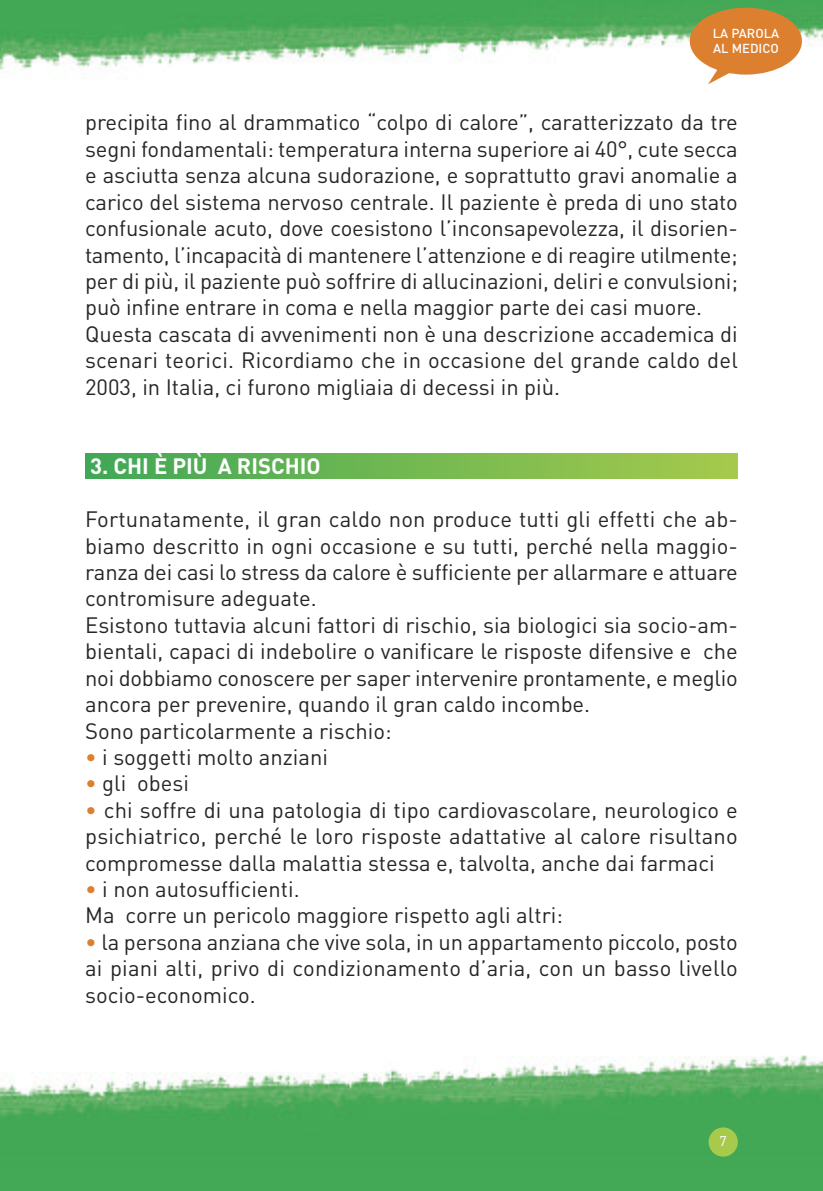
<style>
.page{position:relative;width:823px;height:1191px;background:#fff}
.page>*{position:absolute;margin:0;border:0;box-sizing:border-box;transform-origin:0 0}
.t1{font:22px/26.4px "DIN";letter-spacing:-.005em;color:#272627}
.t2{font:700 22px "DIN";color:#fff}
.t3{font:14px "DIN";color:#fff}
.t4{font:500 13px/15.4px "DIN";color:#fff}
.s1{color:#dc7f2f}
</style>
<div class="page">
<img style="left:0;top:0;width:822px;height:1191px">
<div style="left:708px;top:1127px;width:29px;height:29px;background:#a7ca4c;border-radius:50%"></div>
<div style="left:689px;top:8px;width:112px;height:67px;background:#dc7f2f;border-radius:50%"></div>
<svg style="left:707px;top:65px;width:39px;height:19px"></svg>
<div style="left:85px;top:453px;width:652px;height:25px;background:linear-gradient(to right,#40a757,#a6ca4c)"></div>
<p class="t4" style="left:712px;top:25px;width:68px">LA PAROLA<br>AL MEDICO</p>
<p class="t1" style="left:85px;top:110px;width:653px">precipita fino al drammatico “colpo di calore”, caratterizzato da tre segni fondamentali: temperatura interna superiore ai 40°, cute secca e asciutta senza alcuna sudorazione, e soprattutto gravi anomalie a carico del sistema nervoso centrale. Il paziente è preda di uno stato confusionale acuto, dove coesistono l’inconsapevolezza, il disorien&shy;tamento, l’incapacità di mantenere l’attenzione e di reagire utilmente; per di più, il paziente può soffrire di allucinazioni, deliri e convulsioni; può infine entrare in coma e nella maggior parte dei casi muore.<br>Questa cascata di avvenimenti non è una descrizione accademica di scenari teorici. Ricordiamo che in occasione del grande caldo del 2003, in Italia, ci furono migliaia di decessi in più.</p>
<p class="t2" style="left:90px;top:454px;width:232px">3. CHI È PIÙ A RISCHIO</p>
<p class="t1" style="left:85px;top:506px;width:653px">Fortunatamente, il gran caldo non produce tutti gli effetti che ab&shy;biamo descritto in ogni occasione e su tutti, perché nella maggio&shy;ranza dei casi lo stress da calore è sufficiente per allarmare e attuare contromisure adeguate.<br>Esistono tuttavia alcuni fattori di rischio, sia biologici sia socio-am&shy;bientali, capaci di indebolire o vanificare le risposte difensive e che noi dobbiamo conoscere per saper intervenire prontamente, e meglio ancora per prevenire, quando il gran caldo incombe.<br>Sono particolarmente a rischio:</p>
<p class="t1" style="left:85px;top:744px;width:244px"><span class="s1">•</span> i soggetti molto anziani</p>
<p class="t1" style="left:85px;top:770px;width:105px"><span class="s1">•</span> gli obesi</p>
<p class="t1" style="left:85px;top:797px;width:654px;text-align:justify"><span class="s1">•</span> chi soffre di una patologia di tipo cardiovascolare, neurologico e psichiatrico, perché le loro risposte adattative al calore risultano compromesse dalla malattia stessa e, talvolta, anche dai farmaci</p>
<p class="t1" style="left:85px;top:876px;width:479px"><span class="s1">•</span> i non autosufficienti.<br>Ma corre un pericolo maggiore rispetto agli altri:</p>
<p class="t1" style="left:85px;top:929px;width:654px;text-align:justify"><span class="s1">•</span> la persona anziana che vive sola, in un appartamento piccolo, posto ai piani alti, privo di condizionamento d’aria, con un basso livello socio-economico.</p>
<p class="t3" style="left:719px;top:1132px;width:9px">7</p>
</div>
